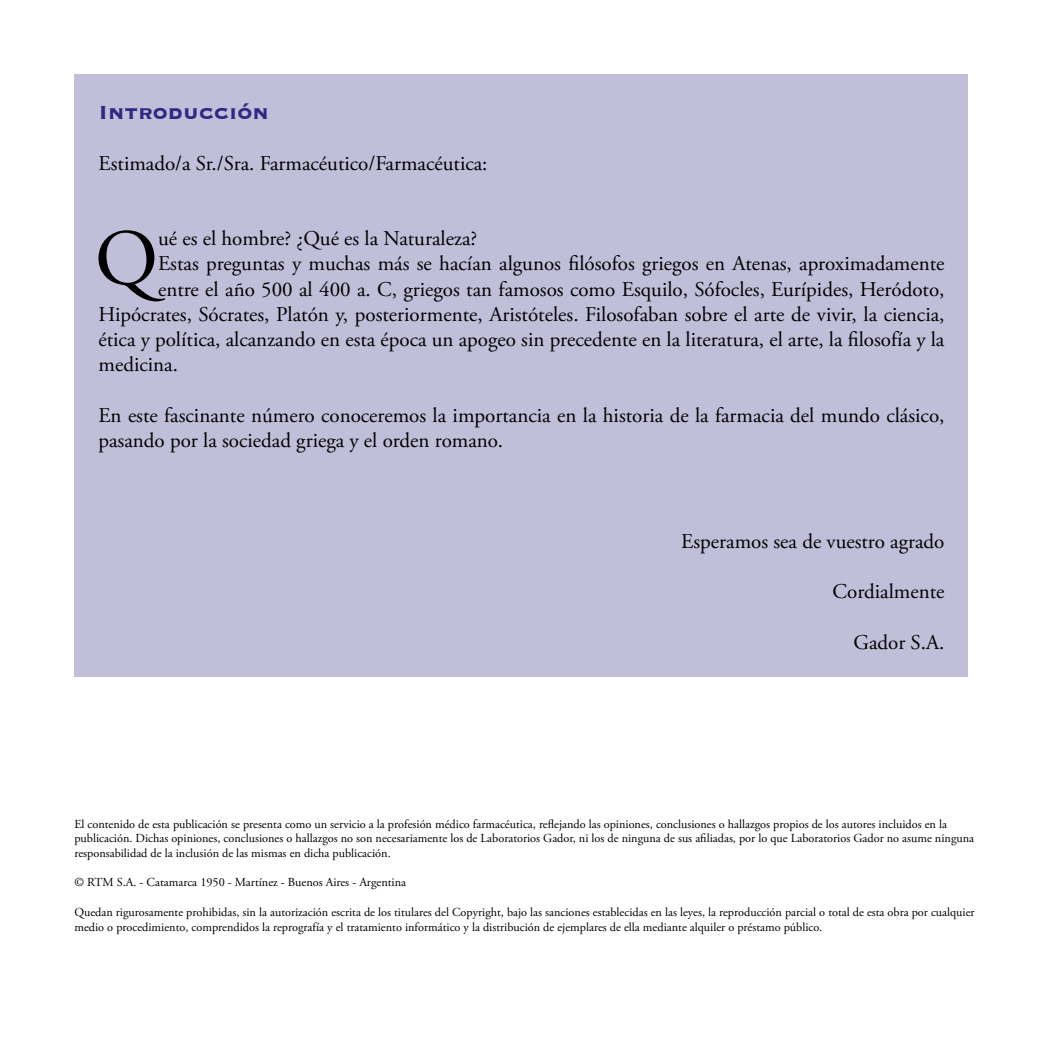
<style>
.page{position:relative;width:1042px;height:1042px;background:#fff}
.page>*{position:absolute;margin:0;border:0;box-sizing:border-box;transform-origin:0 0}
.t1{font:79.45px "Adobe Garamond Pro";color:#000}
.t2{font:700 24.5px "Copperplate";color:#2e2881}
.t3{font:21px/25.2px "Adobe Garamond Pro";color:#000}
.t4{font:12.25px/14.7px "Adobe Garamond Pro";color:#000}
</style>
<div class="page">
<div style="left:74px;top:74px;width:893px;height:603px;background:#c0bed9"></div>
<h2 class="t2" style="left:98px;top:96px;width:172px">Introducción</h2>
<h3 class="t3" style="left:98px;top:151px;width:390px">Estimado/a Sr./Sra. Farmacéutico/Farmacéutica:</h3>
<h3 class="t3" style="left:158px;top:227px;width:321px">ué es el hombre? ¿Qué es la Naturaleza?</h3>
<h3 class="t3" style="left:158px;top:252px;width:788px">Estas preguntas y muchas más se hacían algunos filósofos griegos en Atenas, aproximadamente</h3>
<h3 class="t3" style="left:158px;top:277px;width:788px">entre el año 500 al 400 a. C, griegos tan famosos como Esquilo, Sófocles, Eurípides, Heródoto,</h3>
<h3 class="t3" style="left:98px;top:302px;width:847px">Hipócrates, Sócrates, Platón y, posteriormente, Aristóteles. Filosofaban sobre el arte de vivir, la ciencia,</h3>
<h3 class="t3" style="left:98px;top:327px;width:847px">ética y política, alcanzando en esta época un apogeo sin precedente en la literatura, el arte, la filosofía y la</h3>
<h3 class="t3" style="left:98px;top:353px;width:81px">medicina.</h3>
<h3 class="t3" style="left:98px;top:403px;width:847px">En este fascinante número conoceremos la importancia en la historia de la farmacia del mundo clásico, pasando por la sociedad griega y el orden romano.</h3>
<h1 class="t1" style="left:95px;top:211px;width:65px">Q</h1>
<h3 class="t3" style="left:681px;top:529px;width:265px">Esperamos sea de vuestro agrado</h3>
<h3 class="t3" style="left:832px;top:579px;width:113px">Cordialmente</h3>
<h3 class="t3" style="left:853px;top:630px;width:93px">Gador S.A.</h3>
<p class="t4" style="left:74px;top:817px;width:901px">El contenido de esta publicación se presenta como un servicio a la profesión médico farmacéutica, reflejando las opiniones, conclusiones o hallazgos propios de los autores incluidos en la publicación. Dichas opiniones, conclusiones o hallazgos no son necesariamente los de Laboratorios Gador, ni los de ninguna de sus afiliadas, por lo que Laboratorios Gador no asume ninguna responsabilidad de la inclusión de las mismas en dicha publicación.</p>
<p class="t4" style="left:74px;top:875px;width:333px">© RTM S.A. - Catamarca 1950 - Martínez - Buenos Aires - Argentina</p>
<p class="t4" style="left:74px;top:905px;width:901px">Quedan rigurosamente prohibidas, sin la autorización escrita de los titulares del Copyright, bajo las sanciones establecidas en las leyes, la reproducción parcial o total de esta obra por cualquier medio o procedimiento, comprendidos la reprografía y el tratamiento informático y la distribución de ejemplares de ella mediante alquiler o préstamo público.</p>
</div>
